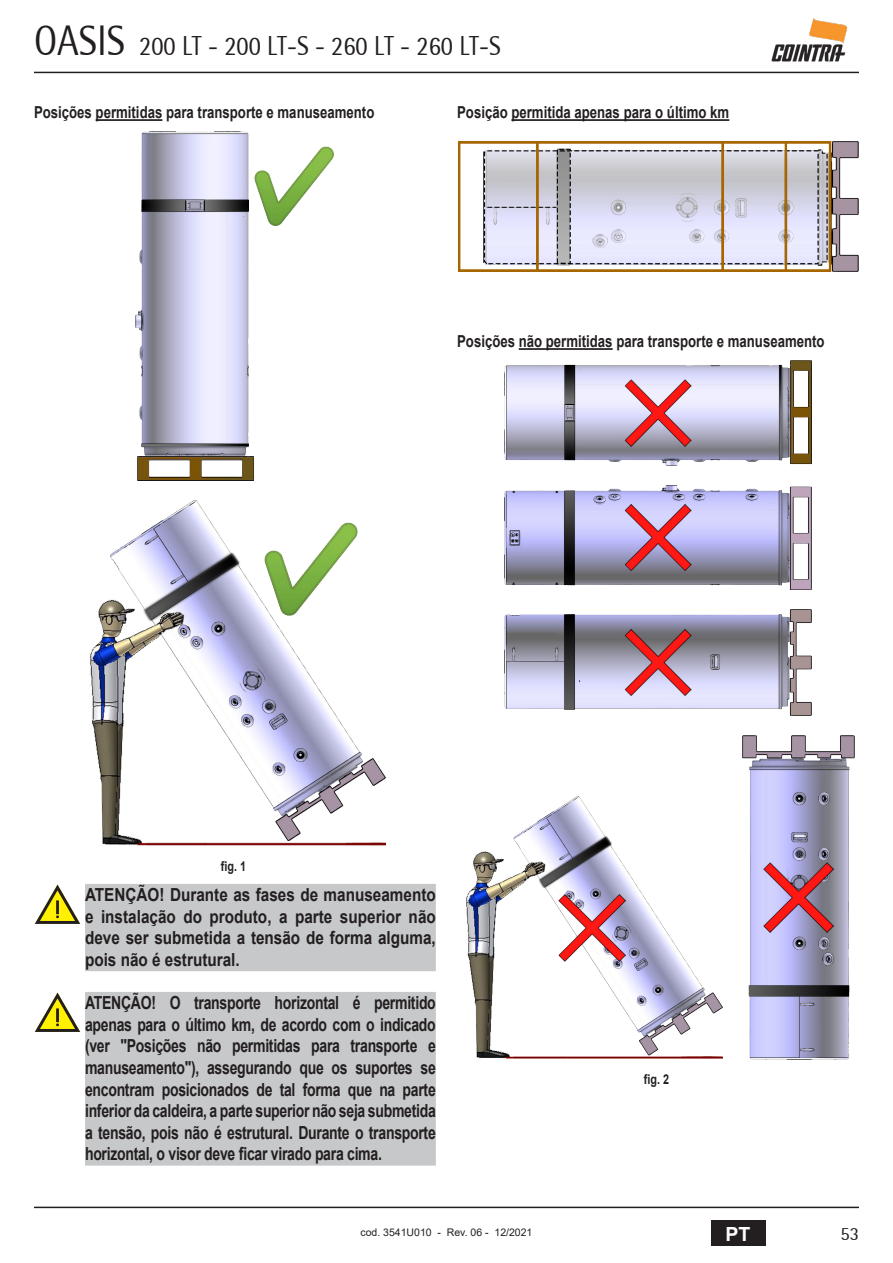
<style>
.page{position:relative;width:893px;height:1263px;background:#fff}
.page>*{position:absolute;margin:0;border:0;box-sizing:border-box;transform-origin:0 0}
.t1{font:27px "Rotis Semi Sans";color:#231f20;scale:.9 1}
.t2{font:700 19.5px "Arial";color:#fff}
.t3{font:18.6px "Rotis Semi Sans";color:#231f20}
.ATTENZIONE_-_ATTRAVE{font:700 18px/21.6px "Arial";letter-spacing:-.01em;color:#231f20;text-align:justify;scale:.78 1}
.ATTENZIONE_-_ATTRAVE-2{font:700 18px/21.6px "Arial";letter-spacing:-.01em;color:#231f20;text-align:justify;scale:.85 1}
._06_TITOLO_-_PARAGAR{font:700 16.5px "Arial";color:#231f20;scale:.8 1}
.t4{font:700 13.5px "Arial";color:#231f20;scale:.8 1}
.t5{font:10.5px "Arial";color:#231f20}
.s1{font-size:42px}
</style>
<div class="page">
<hr style="left:34px;top:1206px;width:825px;height:2px;background:#231f20">
<div style="left:711px;top:1220px;width:54px;height:26px;background:#231f20"></div>
<hr style="left:34px;top:72px;width:825px;height:1px;background:#231f20">
<img style="left:771px;top:18px;width:77px;height:44px">
<hr style="left:96px;top:119px;width:66px;height:2px;background:#231f20">
<div style="left:85px;top:884px;width:351px;height:22px;background:#c7c8ca"></div>
<div style="left:85px;top:905px;width:351px;height:23px;background:#c7c8ca"></div>
<div style="left:85px;top:927px;width:351px;height:22px;background:#c7c8ca"></div>
<div style="left:85px;top:949px;width:351px;height:22px;background:#c7c8ca"></div>
<div style="left:85px;top:992px;width:351px;height:22px;background:#c7c8ca"></div>
<div style="left:85px;top:1013px;width:351px;height:23px;background:#c7c8ca"></div>
<div style="left:85px;top:1035px;width:351px;height:22px;background:#c7c8ca"></div>
<div style="left:85px;top:1057px;width:351px;height:22px;background:#c7c8ca"></div>
<div style="left:85px;top:1078px;width:351px;height:23px;background:#c7c8ca"></div>
<div style="left:85px;top:1100px;width:351px;height:22px;background:#c7c8ca"></div>
<div style="left:85px;top:1121px;width:351px;height:23px;background:#c7c8ca"></div>
<div style="left:85px;top:1143px;width:351px;height:22px;background:#c7c8ca"></div>
<img style="left:136px;top:132px;width:198px;height:349px">
<img style="left:90px;top:501px;width:295px;height:345px">
<svg style="left:35px;top:884px;width:45px;height:40px"></svg>
<svg style="left:35px;top:992px;width:45px;height:40px"></svg>
<hr style="left:511px;top:119px;width:218px;height:2px;background:#231f20">
<hr style="left:519px;top:348px;width:94px;height:2px;background:#231f20">
<img style="left:458px;top:141px;width:401px;height:130px">
<img style="left:504px;top:361px;width:307px;height:104px">
<img style="left:504px;top:485px;width:307px;height:105px">
<img style="left:504px;top:610px;width:307px;height:106px">
<img style="left:466px;top:796px;width:256px;height:263px">
<img style="left:742px;top:736px;width:113px;height:323px">
<h1 class="t1" style="left:34px;top:30px;width:520px"><span class="s1">OASIS</span> 200 LT - 200 LT-S - 260 LT - 260 LT-S</h1>
<p class="_06_TITOLO_-_PARAGAR" style="left:34px;top:101px;width:427px">Posições permitidas para transporte e manuseamento</p>
<p class="_06_TITOLO_-_PARAGAR" style="left:457px;top:101px;width:342px">Posição permitida apenas para o último km</p>
<p class="_06_TITOLO_-_PARAGAR" style="left:457px;top:330px;width:461px">Posições não permitidas para transporte e manuseamento</p>
<p class="t4" style="left:221px;top:857px;width:33px">fig. 1</p>
<p class="ATTENZIONE_-_ATTRAVE-2" style="left:85px;top:884px;width:414px">ATENÇÃO! Durante as fases de manuseamento e instalação do produto, a parte superior não deve ser submetida a tensão de forma alguma, pois não é estrutural.</p>
<p class="ATTENZIONE_-_ATTRAVE" style="left:85px;top:992px;width:451px">ATENÇÃO! O transporte horizontal é permitido apenas para o último km, de acordo com o indicado (ver "Posições não permitidas para transporte e manuseamento"), assegurando que os suportes se encontram posicionados de tal forma que na parte inferior da caldeira, a parte superior não seja submetida a tensão, pois não é estrutural. Durante o transporte horizontal, o visor deve ficar virado para cima.</p>
<p class="t4" style="left:644px;top:1069px;width:33px">fig. 2</p>
<p class="t5" style="left:360px;top:1225px;width:173px">cod. 3541U010 - Rev. 06 - 12/2021</p>
<p class="t2" style="left:726px;top:1220px;width:26px">PT</p>
<p class="t3" style="left:840px;top:1222px;width:20px">53</p>
</div>
